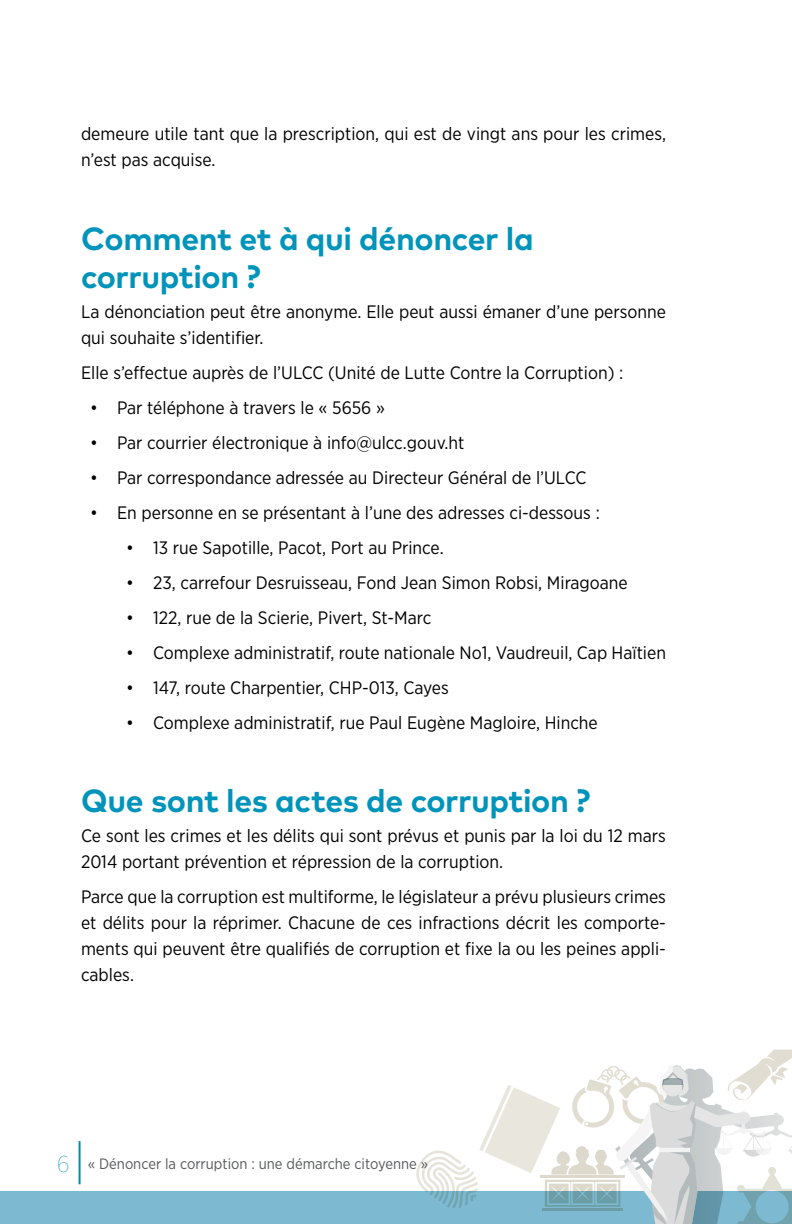
<style>
.page{position:relative;width:792px;height:1224px;background:#fff}
.page>*{position:absolute;margin:0;border:0;box-sizing:border-box;transform-origin:0 0}
.t1{font:700 32px/38.4px "Mark";letter-spacing:-.01em;color:#0094bb}
.t2{font:18px/26px "Gotham Narrow";color:#000}
.t3{font:15px "Gotham Narrow";color:#58595b}
.s1{font-weight:100;font-size:23px;color:#0094bb}
</style>
<div class="page">
<div style="left:0;top:1191px;width:792px;height:33px;background:#7db9d0"></div>
<svg style="left:416px;top:1050px;width:376px;height:174px"></svg>
<hr style="left:79px;top:1141px;width:2px;height:43px;background:#008eb0">
<p class="t2" style="left:81px;top:121px;width:587px">demeure utile tant que la prescription, qui est de vingt ans pour les crimes, n’est pas acquise.</p>
<h1 class="t1" style="left:81px;top:220px;width:454px">Comment et à qui dénoncer la corruption ?</h1>
<p class="t2" style="left:81px;top:298px;width:587px">La dénonciation peut être anonyme. Elle peut aussi émaner d’une personne qui souhaite s’identifier.</p>
<p class="t2" style="left:81px;top:359px;width:544px">Elle s’effectue auprès de l’ULCC (Unité de Lutte Contre la Corruption) :</p>
<p class="t2" style="left:90px;top:394px;width:296px">• Par téléphone à travers le « 5656 »</p>
<p class="t2" style="left:90px;top:429px;width:376px">• Par courrier électronique à info@ulcc.gouv.ht</p>
<p class="t2" style="left:90px;top:464px;width:498px">• Par correspondance adressée au Directeur Général de l’ULCC</p>
<p class="t2" style="left:90px;top:499px;width:511px">• En personne en se présentant à l’une des adresses ci-dessous :</p>
<p class="t2" style="left:126px;top:534px;width:317px">• 13 rue Sapotille, Pacot, Port au Prince.</p>
<p class="t2" style="left:126px;top:569px;width:503px">• 23, carrefour Desruisseau, Fond Jean Simon Robsi, Miragoane</p>
<p class="t2" style="left:126px;top:604px;width:307px">• 122, rue de la Scierie, Pivert, St-Marc</p>
<p class="t2" style="left:126px;top:639px;width:542px">• Complexe administratif, route nationale No1, Vaudreuil, Cap Haïtien</p>
<p class="t2" style="left:126px;top:674px;width:324px">• 147, route Charpentier, CHP-013, Cayes</p>
<p class="t2" style="left:126px;top:709px;width:473px">• Complexe administratif, rue Paul Eugène Magloire, Hinche</p>
<h1 class="t1" style="left:81px;top:782px;width:511px">Que sont les actes de corruption ?</h1>
<p class="t2" style="left:81px;top:822px;width:586px">Ce sont les crimes et les délits qui sont prévus et punis par la loi du 12 mars<br>2014 portant prévention et répression de la corruption.</p>
<p class="t2" style="left:81px;top:883px;width:586px;text-align:justify">Parce que la corruption est multiforme, le législateur a prévu plusieurs crimes et délits pour la réprimer. Chacune de ces infractions décrit les comporte&shy;ments qui peuvent être qualifiés de corruption et fixe la ou les peines appli&shy;cables.</p>
<p class="t3" style="left:57px;top:1154px;width:372px"><span class="s1">6</span> « Dénoncer la corruption : une démarche citoyenne »</p>
</div>
